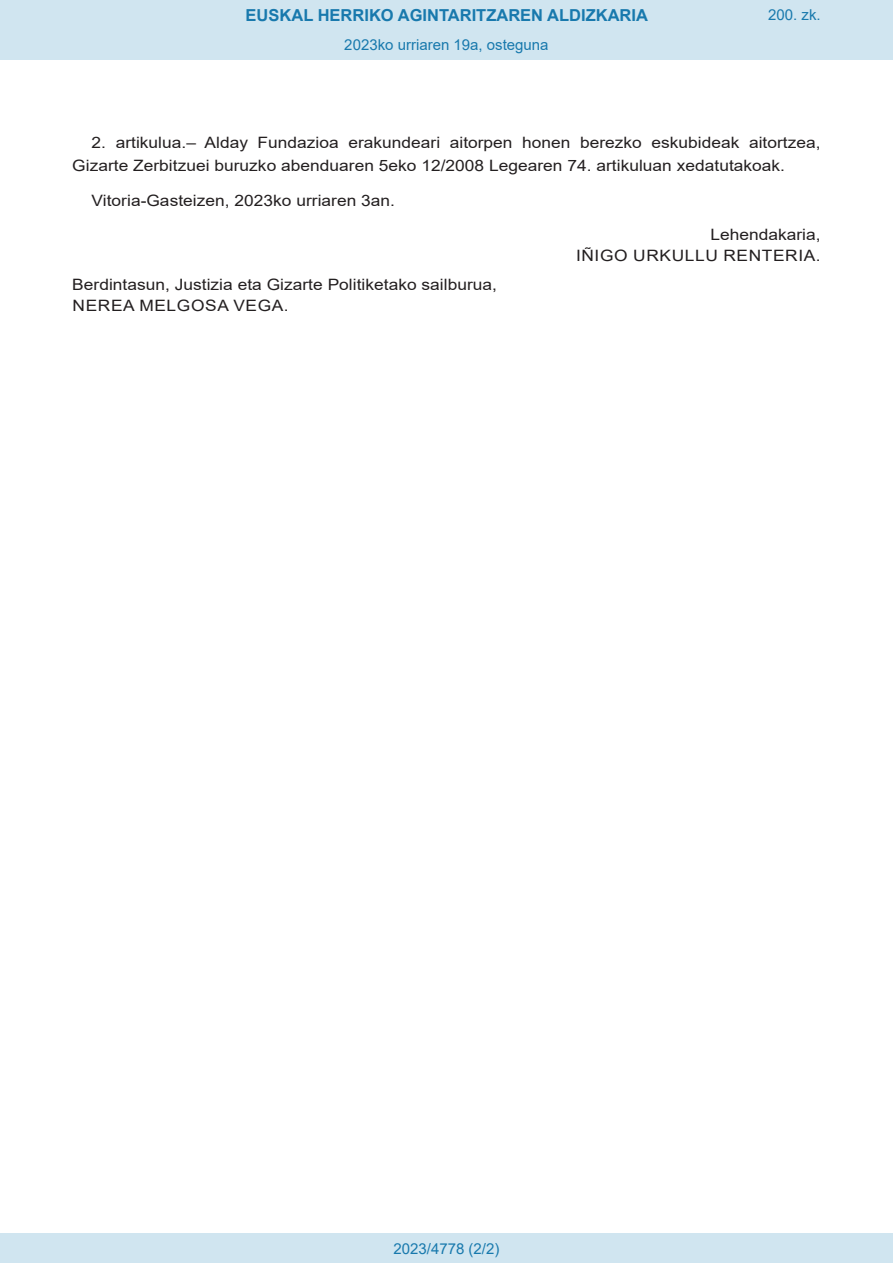
<style>
.page{position:relative;width:893px;height:1263px;background:#fff}
.page>*{position:absolute;margin:0;border:0;box-sizing:border-box;transform-origin:0 0}
.t1{font:700 16.5px "Arial";color:#1879ad}
.BOPVDetalle{font:15.6px/22.5px "Arial";color:#231f20;scale:1.11 1}
.BOPVFirmaPuesto{font:15.6px "Arial";color:#231f20;scale:1.11 1}
.BOPVFirmaLugFec{font:15.6px "Arial";color:#231f20;scale:1.11 1}
.BOPVNombreLehen2{font:15.6px "Arial";letter-spacing:.035em;color:#231f20;scale:1.11 1}
.BOPVFirmaNombre{font:15.6px "Arial";letter-spacing:.035em;color:#231f20;scale:1.11 1}
.BOPVPuestoLehen2{font:15.6px "Arial";color:#231f20;scale:1.11 1}
.Paginacion_Centro{font:15px "Arial";color:#1879ad}
</style>
<div class="page">
<div style="left:0;top:0;width:893px;height:60px;background:#d0e5f0"></div>
<div style="left:0;top:1233px;width:893px;height:30px;background:#d0e5f0"></div>
<p class="t1" style="left:246px;top:3px;width:404px">EUSKAL HERRIKO AGINTARITZAREN ALDIZKARIA</p>
<p class="Paginacion_Centro" style="left:344px;top:35px;width:206px">2023ko urriaren 19a, osteguna</p>
<p class="Paginacion_Centro" style="left:768px;top:5px;width:54px">200. zk.</p>
<p class="BOPVDetalle" style="left:72px;top:131px;width:676px;text-indent:19px">2. artikulua.– Alday Fundazioa erakundeari aitorpen honen berezko eskubideak aitortzea,<br>Gizarte Zerbitzuei buruzko abenduaren 5eko 12/2008 Legearen 74. artikuluan xedatutakoak.</p>
<p class="BOPVFirmaLugFec" style="left:92px;top:190px;width:275px">Vitoria-Gasteizen, 2023ko urriaren 3an.</p>
<p class="BOPVPuestoLehen2" style="left:710px;top:223px;width:101px">Lehendakaria,</p>
<p class="BOPVNombreLehen2" style="left:576px;top:244px;width:222px">IÑIGO URKULLU RENTERIA.</p>
<p class="BOPVFirmaPuesto" style="left:72px;top:274px;width:384px">Berdintasun, Justizia eta Gizarte Politiketako sailburua,</p>
<p class="BOPVFirmaNombre" style="left:73px;top:295px;width:196px">NEREA MELGOSA VEGA.</p>
<p class="Paginacion_Centro" style="left:393px;top:1238px;width:107px">2023/4778 (2/2)</p>
</div>
